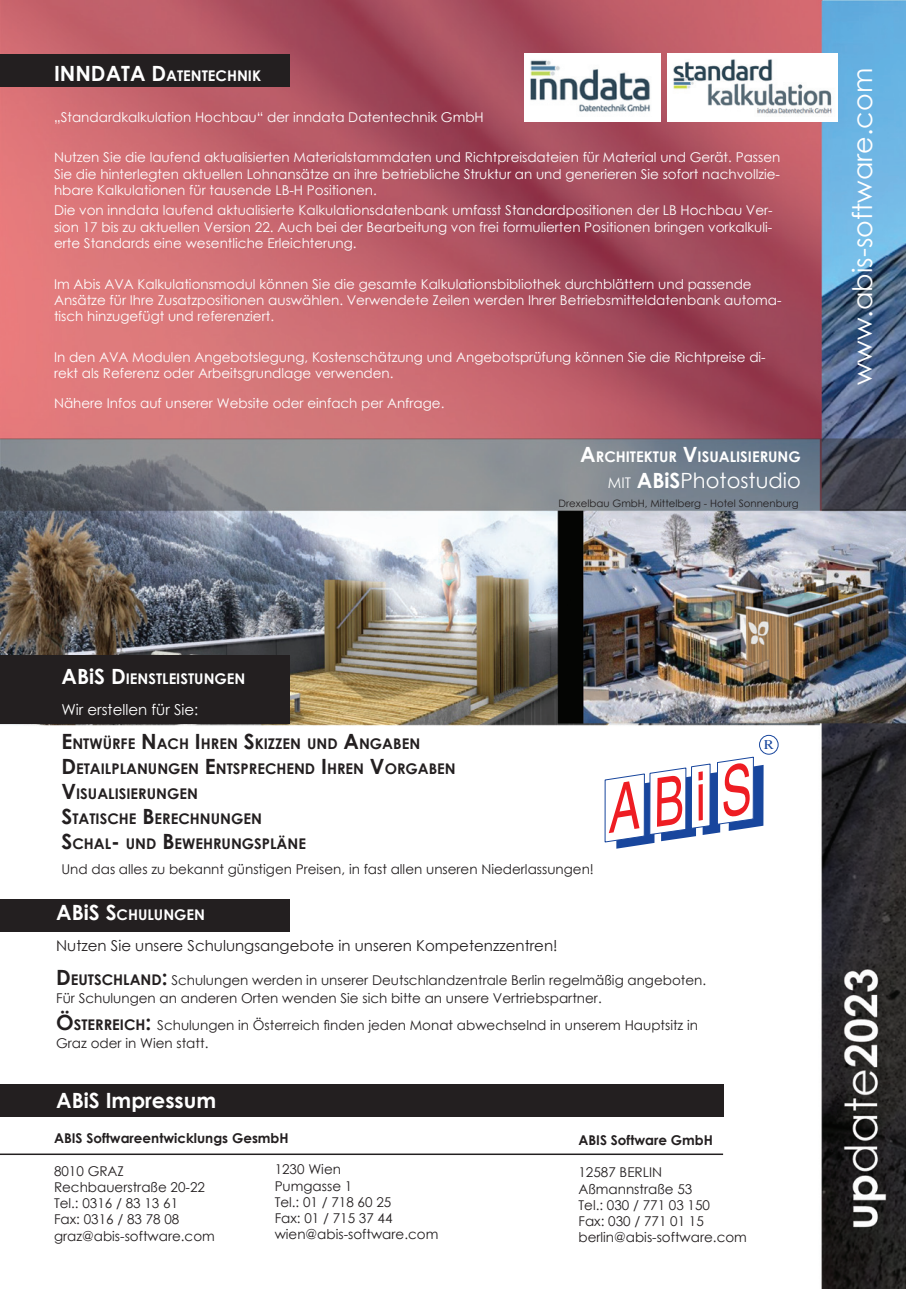
<style>
.page{position:relative;width:906px;height:1289px;background:#fff}
.page>*{position:absolute;margin:0;border:0;box-sizing:border-box;transform-origin:0 0}
.t1{font:27px "Century Gothic";color:#fff}
.t2{font:21px "Century Gothic";color:#fff}
.t3{font:700 21px "Century Gothic";color:#fff}
.t4{font:15px "Century Gothic";color:#231f20}
.t5{font:15px "Century Gothic";color:#fff}
.t6{font:700 14.7px/25.2px "Century Gothic";color:#231f20}
.t7{font:700 14.7px "Century Gothic";color:#fff}
.t8{font:13.5px/16.2px "Century Gothic";color:#fff;text-align:justify}
.t9{font:13.5px/16.2px "Century Gothic";color:#231f20}
.t10{font:700 13.5px "Century Gothic";color:#231f20}
.t11{font:13.5px "Times";color:#18469d;scale:1.12 1}
.t12{font:10.2px "Century Gothic";color:#231f20}
.s1{font-size:21px}
.s2{font-size:14.7px}
.s3{font-weight:700}
.s4{font-weight:700;font-size:21px}
.s5{font-weight:700;font-size:14.7px}
</style>
<div class="page">
<img style="left:0;top:0;width:906px;height:1288px">
<div style="left:0;top:899px;width:289px;height:32px;background:#231f20"></div>
<div style="left:0;top:1083px;width:723px;height:33px;background:#231f20"></div>
<div style="left:0;top:54px;width:289px;height:32px;background:#231f20"></div>
<hr style="left:0;top:1153px;width:723px;height:1px;background:#231f20">
<div style="left:0;top:655px;width:289px;height:69px;background:#231f20"></div>
<div style="left:759px;top:735px;width:19px;height:19px;border:1px solid #18469d;border-radius:50%"></div>
<img style="left:524px;top:54px;width:136px;height:68px">
<img style="left:668px;top:54px;width:169px;height:68px">
<svg style="left:604px;top:756px;width:159px;height:92px"></svg>
<p class="t7" style="left:54px;top:64px;width:209px"><span class="s1">INN DATA D</span>ATENTECHNIK</p>
<p class="t8" style="left:54px;top:108px;width:431px">„Standardkalkulation Hochbau“ der inndata Datentechnik GmbH</p>
<p class="t8" style="left:54px;top:149px;width:728px">Nutzen Sie die laufend aktualisierten Materialstammdaten und Richtpreisdateien für Material und Gerät. Passen Sie die hinterlegten aktuellen Lohnansätze an ihre betriebliche Struktur an und generieren Sie sofort nachvollzie&shy;hbare Kalkulationen für tausende LB-H Positionen.</p>
<p class="t8" style="left:54px;top:202px;width:720px">Die von inndata laufend aktualisierte Kalkulationsdatenbank umfasst Standardpositionen der LB Hochbau Ver&shy;sion 17 bis zu aktuellen Version 22. Auch bei der Bearbeitung von frei formulierten Positionen bringen vorkalkuli&shy;erte Standards eine wesentliche Erleichterung.</p>
<p class="t8" style="left:54px;top:275px;width:729px;text-align:left">Im Abis AVA Kalkulationsmodul können Sie die gesamte Kalkulationsbibliothek durchblättern und passende<br>Ansätze für Ihre Zusatzpositionen auswählen. Verwendete Zeilen werden Ihrer Betriebsmitteldatenbank automa&shy;tisch hinzugefügt und referenziert.</p>
<p class="t8" style="left:54px;top:349px;width:713px">In den AVA Modulen Angebotslegung, Kostenschätzung und Angebotsprüfung können Sie die Richtpreise di&shy;rekt als Referenz oder Arbeitsgrundlage verwenden.</p>
<p class="t8" style="left:54px;top:394px;width:392px">Nähere Infos auf unserer Website oder einfach per Anfrage.</p>
<p class="t7" style="left:580px;top:446px;width:222px"><span class="s1">A</span>RCHITEKTUR <span class="s1">V</span>ISUALISIERUNG</p>
<p class="t2" style="left:608px;top:465px;width:194px"><span class="s2">mit</span> <span class="s3">ABIS</span>Photostudio</p>
<p class="t12" style="left:558px;top:496px;width:242px">Drexelbau GmbH, Mittelberg - Hotel Sonnenburg</p>
<p class="t1" style="left:843px;top:385px;width:318px;rotate:-90deg">www.abis-software.com</p>
<p class="t7" style="left:61px;top:668px;width:185px"><span class="s1">ABIS D</span>IENSTLEISTUNGEN</p>
<p class="t5" style="left:61px;top:699px;width:138px">Wir erstellen für Sie:</p>
<p class="t6" style="left:61px;top:730px;width:396px"><span class="s1">E</span>NTWÜRFE <span class="s1">N</span>ACH <span class="s1">I</span> HREN <span class="s1">S</span>KIZZEN UND <span class="s1">A</span>NGABEN<br><span class="s1">D</span>ETAILPLANUNGEN <span class="s1">E</span>NTSPRECHEND <span class="s1">I</span> HREN <span class="s1">V</span>ORGABEN<br><span class="s1">V</span>ISUALISIERUNGEN<br><span class="s1">S</span>TATISCHE <span class="s1">B</span>ERECHNUNGEN<br><span class="s1">S</span>CHAL<span class="s1">-</span> UND <span class="s1">B</span>EWEHRUNGSPLÄNE</p>
<p class="t9" style="left:61px;top:860px;width:534px">Und das alles zu bekannt günstigen Preisen, in fast allen unseren Niederlassungen!</p>
<p class="t7" style="left:56px;top:903px;width:150px"><span class="s1">ABIS S</span>CHULUNGEN</p>
<p class="t4" style="left:56px;top:934px;width:503px">Nutzen Sie unsere Schulungsangebote in unseren Kompetenzzentren!</p>
<p class="t9" style="left:56px;top:970px;width:651px;line-height:18px"><span class="s4">D</span><span class="s5">EUTSCHLAND</span><span class="s4">:</span> Schulungen werden in unserer Deutschlandzentrale Berlin regelmäßig angeboten.<br>Für Schulungen an anderen Orten wenden Sie sich bitte an unsere Vertriebspartner.</p>
<p class="t9" style="left:56px;top:1015px;width:643px;line-height:18px"><span class="s4">Ö</span><span class="s5">STERREICH</span><span class="s4">:</span> Schulungen in Österreich finden jeden Monat abwechselnd in unserem Hauptsitz in<br>Graz oder in Wien statt.</p>
<p class="t3" style="left:56px;top:1084px;width:162px">ABIS IMPRESSUM</p>
<p class="t10" style="left:54px;top:1128px;width:236px">ABIS SOFTWAREENTWICKLUNGS GESMBH</p>
<p class="t9" style="left:54px;top:1162px;width:162px">8010 GRAZ<br>Rechbauerstraße 20-22<br>Tel.: 0316 / 83 13 61<br>Fax: 0316 / 83 78 08 graz@abis-software.com</p>
<p class="t9" style="left:275px;top:1161px;width:165px">1230 Wien<br>Pumgasse 1<br>Tel.: 01 / 718 60 25<br>Fax: 01 / 715 37 44 wien@abis-software.com</p>
<p class="t10" style="left:578px;top:1129px;width:136px">ABIS SOFTWARE GMBH</p>
<p class="t9" style="left:578px;top:1164px;width:170px">12587 BERLIN<br>Aßmannstraße 53<br>Tel.: 030 / 771 03 150<br>Fax: 030 / 771 01 15 berlin@abis-software.com</p>
<p class="t11" style="left:763px;top:736px;width:11px">R</p>
</div>
